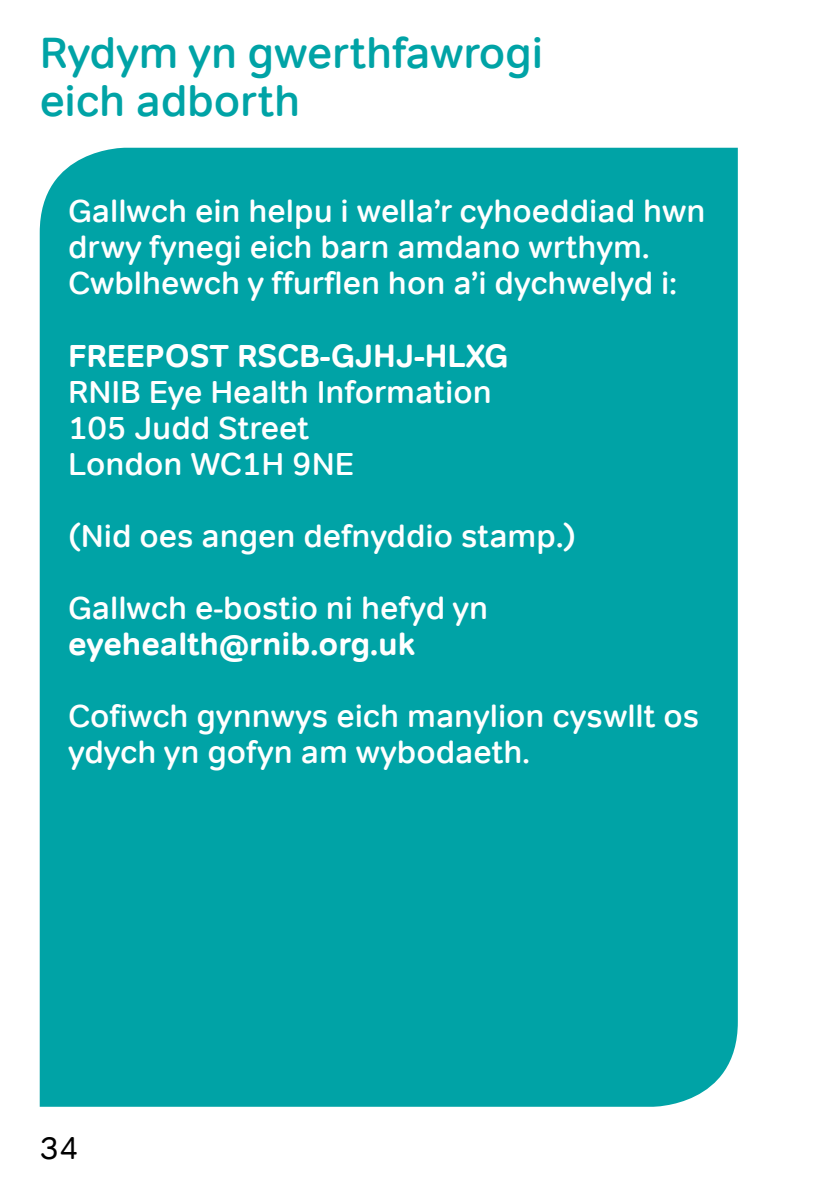
<style>
.page{position:relative;width:840px;height:1191px;background:#fff}
.page>*{position:absolute;margin:0;border:0;box-sizing:border-box;transform-origin:0 0}
.h2___22pt{font:500 44px/48px "Tondo";letter-spacing:-.005em;color:#00a3a6}
.P___16pt_Body{font:500 32px/36px "Tondo";color:#fff}
.P___16pt_Body-2{font:700 32px "Tondo";color:#fff}
.t1{font:32px "Tondo";color:#000}
.s1{font-weight:700}
</style>
<div class="page">
<div style="left:40px;top:148px;width:697px;height:958px;background:#00a3a6"></div>
<h2 class="h2___22pt" style="left:40px;top:29px;width:504px">Rydym yn gwerthfawrogi eich adborth</h2>
<p class="P___16pt_Body" style="left:68px;top:193px;width:638px">Gallwch ein helpu i wella’r cyhoeddiad hwn drwy fynegi eich barn amdano wrthym.<br>Cwblhewch y ffurflen hon a’i dychwelyd i:</p>
<p class="P___16pt_Body-2" style="left:68px;top:335px;width:441px">FREEPOST RSCB-GJHJ-HLXG</p>
<p class="P___16pt_Body" style="left:68px;top:373px;width:425px">RNIB Eye Health Information</p>
<p class="P___16pt_Body" style="left:68px;top:409px;width:242px">105 Judd Street</p>
<p class="P___16pt_Body" style="left:68px;top:445px;width:287px">London WC1H 9NE</p>
<p class="P___16pt_Body" style="left:68px;top:517px;width:509px">(Nid oes angen defnyddio stamp.)</p>
<p class="P___16pt_Body" style="left:68px;top:589px;width:421px">Gallwch e-bostio ni hefyd yn <span class="s1">eyehealth@rnib.org.uk</span></p>
<p class="P___16pt_Body" style="left:68px;top:697px;width:632px">Cofiwch gynnwys eich manylion cyswllt os ydych yn gofyn am wybodaeth.</p>
<p class="t1" style="left:40px;top:1129px;width:41px">34</p>
</div>
